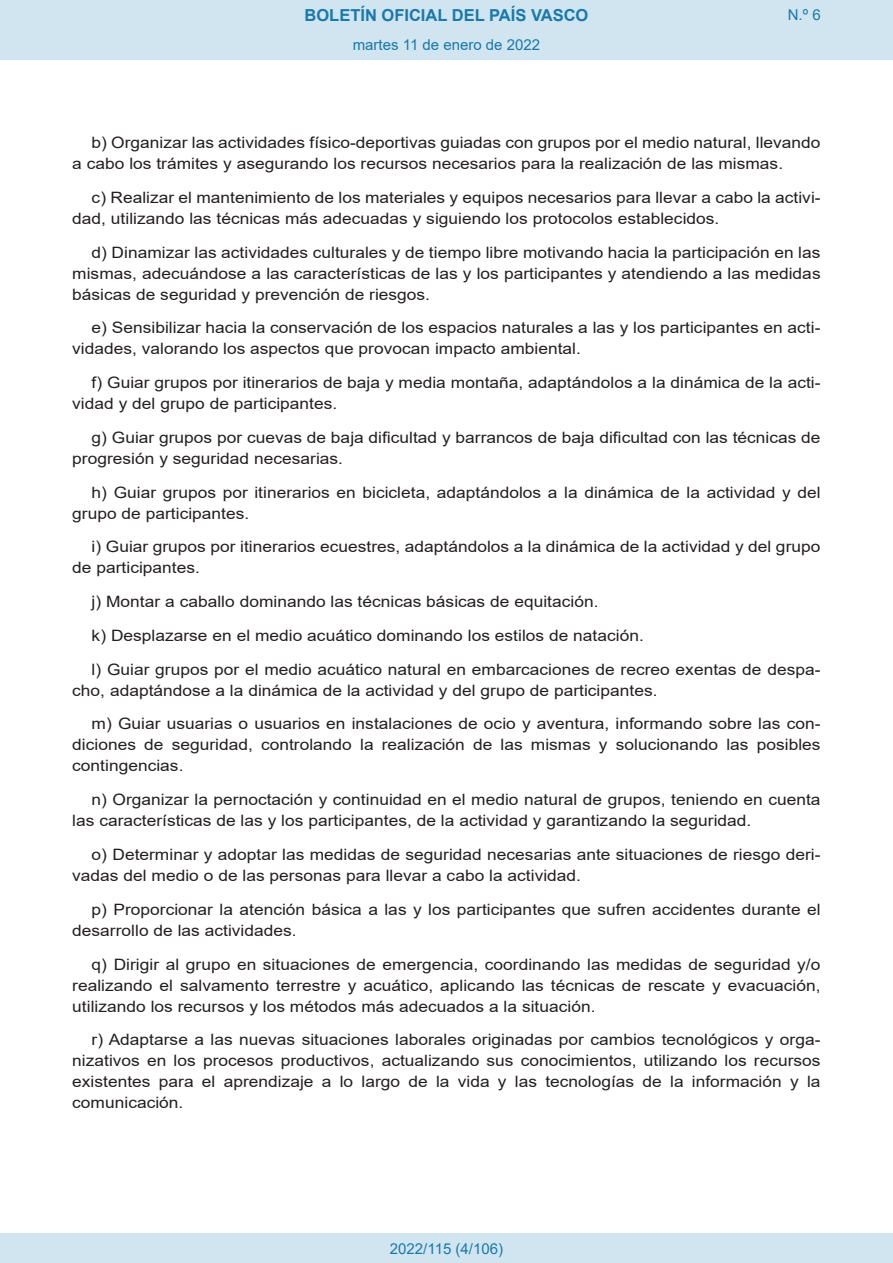
<style>
.page{position:relative;width:893px;height:1263px;background:#fff}
.page>*{position:absolute;margin:0;border:0;box-sizing:border-box;transform-origin:0 0}
.t1{font:700 16.5px "Arial";color:#1879ad}
.BOPVDetalle{font:15.6px/21px "Arial";color:#231f20;scale:1.11 1}
.Paginacion_Centro{font:15px "Arial";color:#1879ad}
</style>
<div class="page">
<div style="left:0;top:0;width:893px;height:60px;background:#d0e5f0"></div>
<div style="left:0;top:1233px;width:893px;height:30px;background:#d0e5f0"></div>
<p class="t1" style="left:305px;top:3px;width:285px">BOLETÍN OFICIAL DEL PAÍS VASCO</p>
<p class="Paginacion_Centro" style="left:353px;top:35px;width:189px">martes 11 de enero de 2022</p>
<p class="Paginacion_Centro" style="left:788px;top:5px;width:34px">N.º 6</p>
<p class="BOPVDetalle" style="left:72px;top:132px;width:676px;text-indent:19px">b) Organizar las actividades físico-deportivas guiadas con grupos por el medio natural, llevando a cabo los trámites y asegurando los recursos necesarios para la realización de las mismas.</p>
<p class="BOPVDetalle" style="left:72px;top:187px;width:676px;text-indent:19px">c) Realizar el mantenimiento de los materiales y equipos necesarios para llevar a cabo la activi&shy;dad, utilizando las técnicas más adecuadas y siguiendo los protocolos establecidos.</p>
<p class="BOPVDetalle" style="left:72px;top:242px;width:676px;text-align:justify;text-indent:19px">d) Dinamizar las actividades culturales y de tiempo libre motivando hacia la participación en las mismas, adecuándose a las características de las y los participantes y atendiendo a las medidas básicas de seguridad y prevención de riesgos.</p>
<p class="BOPVDetalle" style="left:72px;top:317px;width:676px;text-indent:19px">e) Sensibilizar hacia la conservación de los espacios naturales a las y los participantes en acti&shy;vidades, valorando los aspectos que provocan impacto ambiental.</p>
<p class="BOPVDetalle" style="left:72px;top:372px;width:676px;text-indent:19px">f) Guiar grupos por itinerarios de baja y media montaña, adaptándolos a la dinámica de la acti&shy;vidad y del grupo de participantes.</p>
<p class="BOPVDetalle" style="left:72px;top:427px;width:676px;text-indent:19px">g) Guiar grupos por cuevas de baja dificultad y barrancos de baja dificultad con las técnicas de progresión y seguridad necesarias.</p>
<p class="BOPVDetalle" style="left:72px;top:482px;width:676px;text-indent:19px">h) Guiar grupos por itinerarios en bicicleta, adaptándolos a la dinámica de la actividad y del grupo de participantes.</p>
<p class="BOPVDetalle" style="left:72px;top:536px;width:675px;text-indent:19px">i) Guiar grupos por itinerarios ecuestres, adaptándolos a la dinámica de la actividad y del grupo de participantes.</p>
<p class="BOPVDetalle" style="left:92px;top:591px;width:458px">j) Montar a caballo dominando las técnicas básicas de equitación.</p>
<p class="BOPVDetalle" style="left:92px;top:625px;width:499px">k) Desplazarse en el medio acuático dominando los estilos de natación.</p>
<p class="BOPVDetalle" style="left:72px;top:659px;width:676px;text-indent:19px">l) Guiar grupos por el medio acuático natural en embarcaciones de recreo exentas de despa&shy;cho, adaptándose a la dinámica de la actividad y del grupo de participantes.</p>
<p class="BOPVDetalle" style="left:72px;top:713px;width:676px;text-align:justify;text-indent:19px">m) Guiar usuarias o usuarios en instalaciones de ocio y aventura, informando sobre las con&shy;diciones de seguridad, controlando la realización de las mismas y solucionando las posibles contingencias.</p>
<p class="BOPVDetalle" style="left:72px;top:789px;width:676px;text-indent:19px">n) Organizar la pernoctación y continuidad en el medio natural de grupos, teniendo en cuenta las características de las y los participantes, de la actividad y garantizando la seguridad.</p>
<p class="BOPVDetalle" style="left:72px;top:844px;width:676px;text-indent:19px">o) Determinar y adoptar las medidas de seguridad necesarias ante situaciones de riesgo deri&shy;vadas del medio o de las personas para llevar a cabo la actividad.</p>
<p class="BOPVDetalle" style="left:72px;top:899px;width:676px;text-indent:19px">p) Proporcionar la atención básica a las y los participantes que sufren accidentes durante el desarrollo de las actividades.</p>
<p class="BOPVDetalle" style="left:72px;top:953px;width:676px;text-align:justify;text-indent:19px">q) Dirigir al grupo en situaciones de emergencia, coordinando las medidas de seguridad y/o realizando el salvamento terrestre y acuático, aplicando las técnicas de rescate y evacuación, utilizando los recursos y los métodos más adecuados a la situación.</p>
<p class="BOPVDetalle" style="left:72px;top:1029px;width:676px;text-align:justify;text-indent:19px">r) Adaptarse a las nuevas situaciones laborales originadas por cambios tecnológicos y orga&shy;nizativos en los procesos productivos, actualizando sus conocimientos, utilizando los recursos existentes para el aprendizaje a lo largo de la vida y las tecnologías de la información y la comunicación.</p>
<p class="Paginacion_Centro" style="left:390px;top:1238px;width:115px">2022/115 (4/106)</p>
</div>
